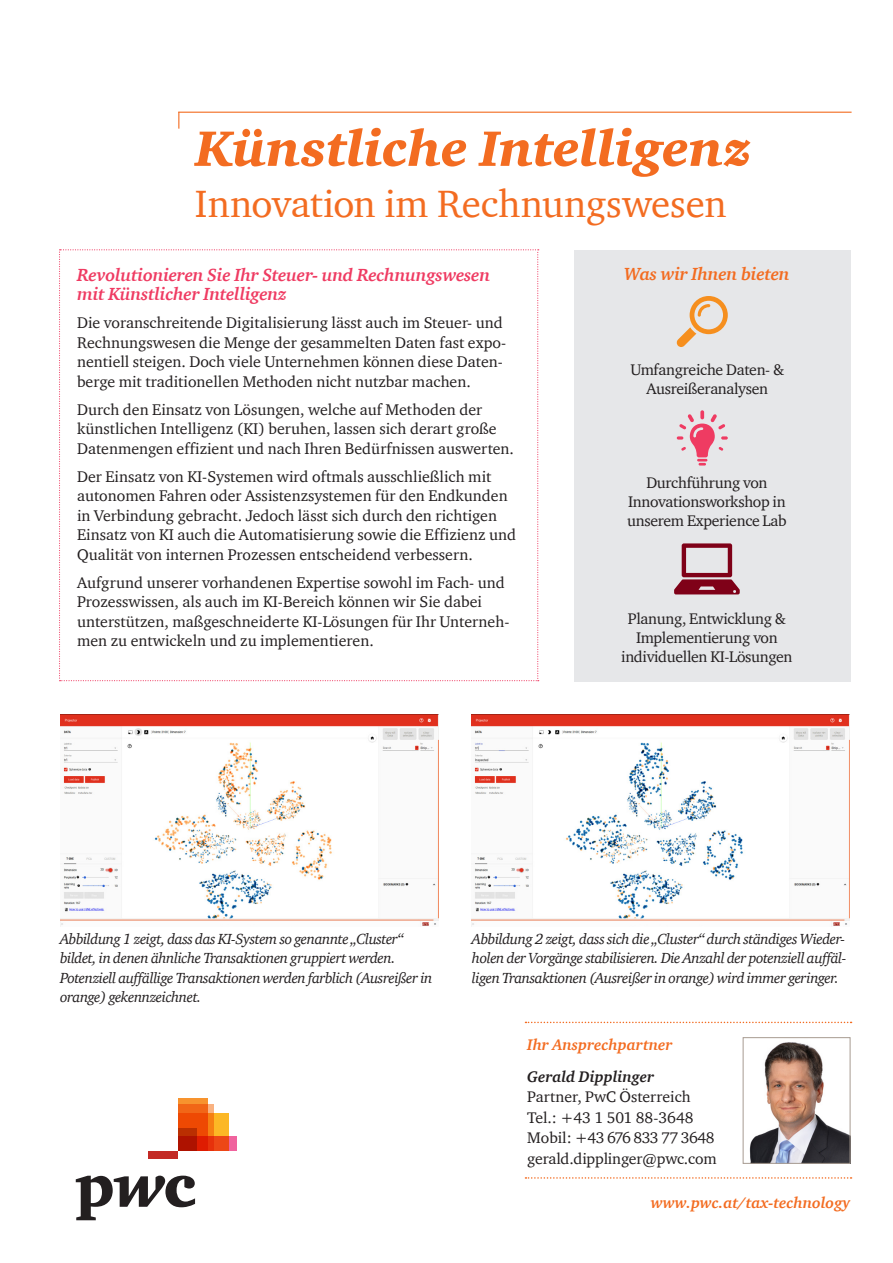
<style>
.page{position:relative;width:893px;height:1263px;background:#fff}
.page>*{position:absolute;margin:0;border:0;box-sizing:border-box;transform-origin:0 0}
.t1{font:italic 900 51px "ITC Charter Com";letter-spacing:-.005em;color:#f36c21}
.t2{font:39px "ITC Charter Com";letter-spacing:-.005em;color:#f36c21}
.t3{font:italic 700 18px/19.5px "ITC Charter Com";letter-spacing:-.01em;color:#ef3b62}
.t4{font:italic 700 18px "ITC Charter Com";letter-spacing:-.01em;color:#f36c21}
.t5{font:15.9px/19.5px "ITC Charter Com";color:#231f20}
.t6{font:15.75px/18.9px "ITC Charter Com";letter-spacing:-.02em;color:#231f20;text-align:center}
.t7{font:italic 700 15.75px "ITC Charter Com";color:#f36c21}
.t8{font:15.75px "ITC Charter Com";color:#231f20}
.t9{font:italic 700 15.75px "ITC Charter Com";color:#231f20}
.t10{font:italic 15px/19.5px "ITC Charter Com";letter-spacing:-.03em;color:#231f20}
</style>
<div class="page">
<hr style="left:178px;top:112px;width:674px;height:1px;background:#f36c21">
<svg style="left:178px;top:112px;width:1px;height:17px"></svg>
<div style="left:178px;top:1113px;width:51px;height:38px;background:#fcb825"></div>
<svg style="left:213px;top:1136px;width:23px;height:15px"></svg>
<svg style="left:208px;top:1104px;width:5px;height:47px"></svg>
<svg style="left:178px;top:1098px;width:30px;height:53px"></svg>
<svg style="left:178px;top:1128px;width:18px;height:23px"></svg>
<div style="left:148px;top:1151px;width:30px;height:7px;background:#c32a25"></div>
<svg style="left:76px;top:1175px;width:119px;height:45px"></svg>
<svg style="left:59px;top:249px;width:480px;height:432px"></svg>
<div style="left:574px;top:250px;width:277px;height:431px;background:#e6e7e9"></div>
<svg style="left:676px;top:296px;width:52px;height:51px"></svg>
<svg style="left:674px;top:543px;width:66px;height:51px"></svg>
<svg style="left:677px;top:410px;width:51px;height:55px"></svg>
<img style="left:60px;top:714px;width:378px;height:212px">
<img style="left:472px;top:714px;width:378px;height:212px">
<img style="left:749px;top:1042px;width:99px;height:120px">
<div style="left:743px;top:1037px;width:107px;height:127px;border:1px solid #a79b91"></div>
<svg style="left:525px;top:1177px;width:326px;height:2px"></svg>
<svg style="left:525px;top:1022px;width:326px;height:1px"></svg>
<p class="t1" style="left:195px;top:117px;width:557px">Künstliche Intelligenz</p>
<p class="t2" style="left:195px;top:180px;width:533px">Innovation im Rechnungswesen</p>
<p class="t3" style="left:77px;top:265px;width:414px">Revolutionieren Sie Ihr Steuer- und Rechnungswesen mit Künstlicher Intelligenz</p>
<p class="t5" style="left:77px;top:313px;width:430px">Die voranschreitende Digitalisierung lässt auch im Steuer- und Rechnungswesen die Menge der gesammelten Daten fast expo&shy;nentiell steigen. Doch viele Unternehmen können diese Daten&shy;berge mit traditionellen Methoden nicht nutzbar machen.</p>
<p class="t5" style="left:77px;top:399px;width:438px">Durch den Einsatz von Lösungen, welche auf Methoden der künstlichen Intelligenz (KI) beruhen, lassen sich derart große<br>Datenmengen effizient und nach Ihren Bedürfnissen auswerten.</p>
<p class="t5" style="left:77px;top:466px;width:440px">Der Einsatz von KI-Systemen wird oftmals ausschließlich mit autonomen Fahren oder Assistenzsystemen für den Endkunden in Verbindung gebracht. Jedoch lässt sich durch den richtigen Einsatz von KI auch die Automatisierung sowie die Effizienz und Qualität von internen Prozessen entscheidend verbessern.</p>
<p class="t5" style="left:77px;top:572px;width:434px">Aufgrund unserer vorhandenen Expertise sowohl im Fach- und Prozesswissen, als auch im KI-Bereich können wir Sie dabei unterstützen, maßgeschneiderte KI-Lösungen für Ihr Unterneh&shy;men zu entwickeln und zu implementieren.</p>
<p class="t4" style="left:624px;top:263px;width:167px">Was wir Ihnen bieten</p>
<p class="t6" style="left:630px;top:360px;width:155px">Umfangreiche Daten- &amp;<br>Ausreißeranalysen</p>
<p class="t6" style="left:627px;top:473px;width:161px">Durchführung von<br>Innovationsworkshop in unserem Experience Lab</p>
<p class="t6" style="left:628px;top:609px;width:159px">Planung, Entwicklung &amp;</p>
<p class="t6" style="left:621px;top:628px;width:173px">Implementierung von individuellen KI-Lösungen</p>
<p class="t10" style="left:60px;top:929px;width:374px">Abbildung 1 zeigt, dass das KI-System so genannte „Cluster“ bildet, in denen ähnliche Transaktionen gruppiert werden.<br>Potenziell auffällige Transaktionen werden farblich (Ausreißer in orange) gekennzeichnet.</p>
<p class="t10" style="left:472px;top:929px;width:376px;text-align:justify">Abbildung 2 zeigt, dass sich die „Cluster“ durch ständiges Wieder&shy;holen der Vorgänge stabilisieren. Die Anzahl der potenziell auffäl&shy;ligen Transaktionen (Ausreißer in orange) wird immer geringer.</p>
<p class="t7" style="left:527px;top:1035px;width:147px">Ihr Ansprechpartner</p>
<p class="t9" style="left:527px;top:1067px;width:128px">Gerald Dipplinger</p>
<p class="t8" style="left:527px;top:1087px;width:165px">Partner, PwC Österreich</p>
<p class="t8" style="left:527px;top:1108px;width:168px">Tel.: +43 1 501 88-3648</p>
<p class="t6" style="left:527px;top:1128px;width:189px">Mobil: +43 676 833 77 3648</p>
<p class="t6" style="left:527px;top:1149px;width:191px">gerald.dipplinger@pwc.com</p>
<p class="t7" style="left:651px;top:1193px;width:201px">www.pwc.at/tax-technology</p>
</div>
